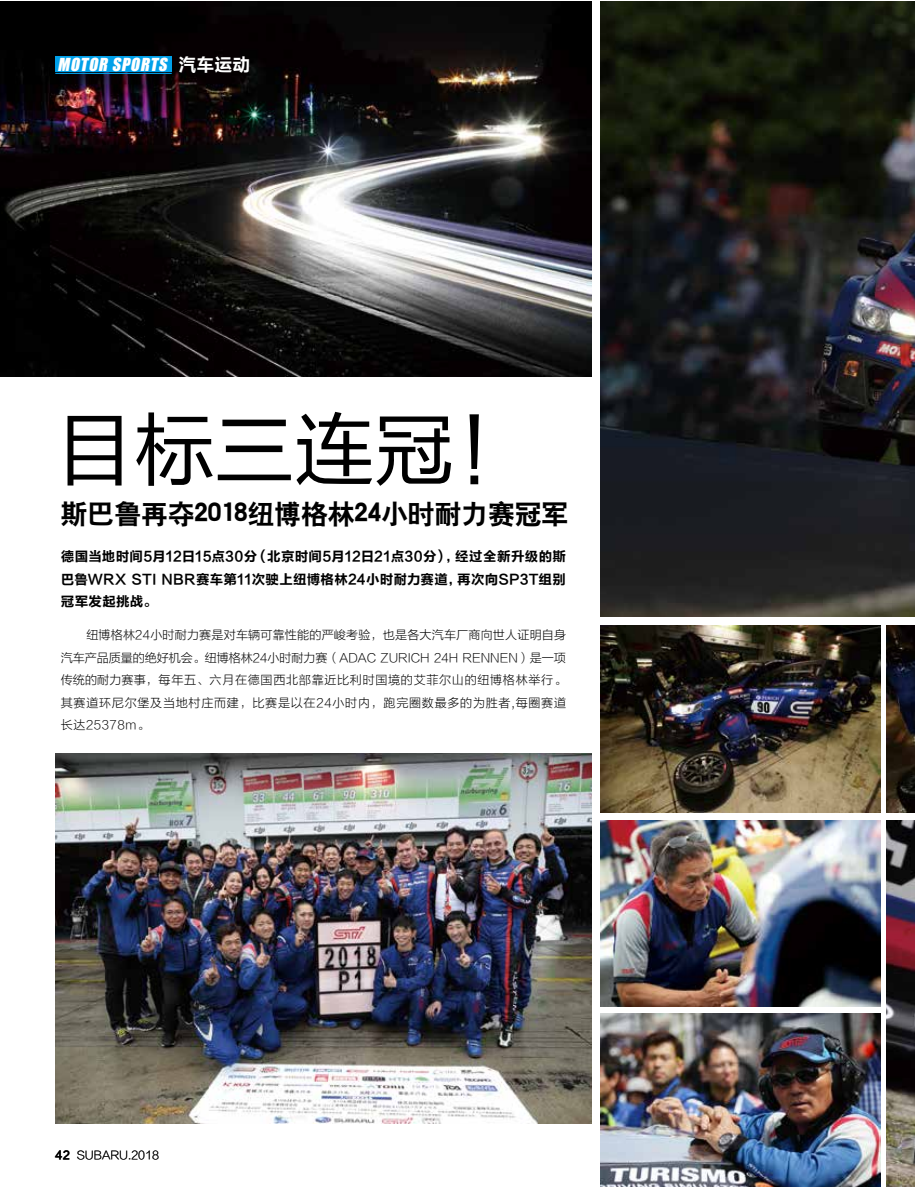
<style>
.page{position:relative;width:915px;height:1187px;background:#fff}
.page>*{position:absolute;margin:0;border:0;box-sizing:border-box;transform-origin:0 0}
.t1{font:79.95px "FZLTHK GBK1 0";color:#000}
.t2{font:27px "H Yb 2 gj";letter-spacing:-.01em;color:#000}
.t3{font:italic 16.5px "Impact";color:#fff}
.t4{font:13.5px/22.5px "FZLTCHK GBK1 0";letter-spacing:.015em;color:#000;text-align:justify}
.t5{font:12px/22.5px "FZLTXHK GBK1 0";letter-spacing:.065em;color:#000;text-align:justify}
.t6{font:11.25px "FZLTXHK GBK1 0";color:#000}
.s1{font-family:"FZLTCHK GBK1 0";font-style:normal;font-size:18px}
.s2{font-family:"FZLTCHK GBK1 0"}
</style>
<div class="page">
<img style="left:0;top:1px;width:591px;height:375px">
<img style="left:600px;top:625px;width:279px;height:187px">
<img style="left:600px;top:820px;width:279px;height:186px">
<img style="left:600px;top:1013px;width:279px;height:173px">
<img style="left:55px;top:753px;width:536px;height:370px">
<div style="left:55px;top:57px;width:117px;height:15px;background:#00a0e9"></div>
<hr style="left:55px;top:73px;width:117px;height:1px;background:#00a0e9">
<img style="left:600px;top:1px;width:314px;height:616px">
<img style="left:886px;top:625px;width:28px;height:187px">
<img style="left:886px;top:820px;width:28px;height:366px">
<h3 class="t3" style="left:57px;top:54px;width:194px">MOTOR SPORTS <span class="s1">汽车运动</span></h3>
<h1 class="t1" style="left:54px;top:405px;width:481px">目标三连冠！</h1>
<h2 class="t2" style="left:61px;top:500px;width:509px">斯巴鲁再夺2018纽博格林24小时耐力赛冠军</h2>
<p class="t4" style="left:61px;top:545px;width:506px">德国当地时间5月12日15点30分（北京时间5月12日21点30分），经过全新升级的斯巴鲁WRX STI NBR赛车第11次驶上纽博格林24小时耐力赛道，再次向SP3T组别冠军发起挑战。</p>
<p class="t5" style="left:61px;top:624px;width:506px;text-indent:26px">纽博格林24小时耐力赛是对车辆可靠性能的严峻考验，也是各大汽车厂商向世人证明自身汽车产品质量的绝好机会。纽博格林24小时耐力赛（ADAC ZURICH 24H RENNEN）是一项传统的耐力赛事，每年五、六月在德国西北部靠近比利时国境的艾菲尔山的纽博格林举行。其赛道环尼尔堡及当地村庄而建，比赛是以在24小时内，跑完圈数最多的为胜者,每圈赛道长达25378m。</p>
<p class="t6" style="left:55px;top:1148px;width:105px"><span class="s2">42</span> SUBARU.2018</p>
</div>
